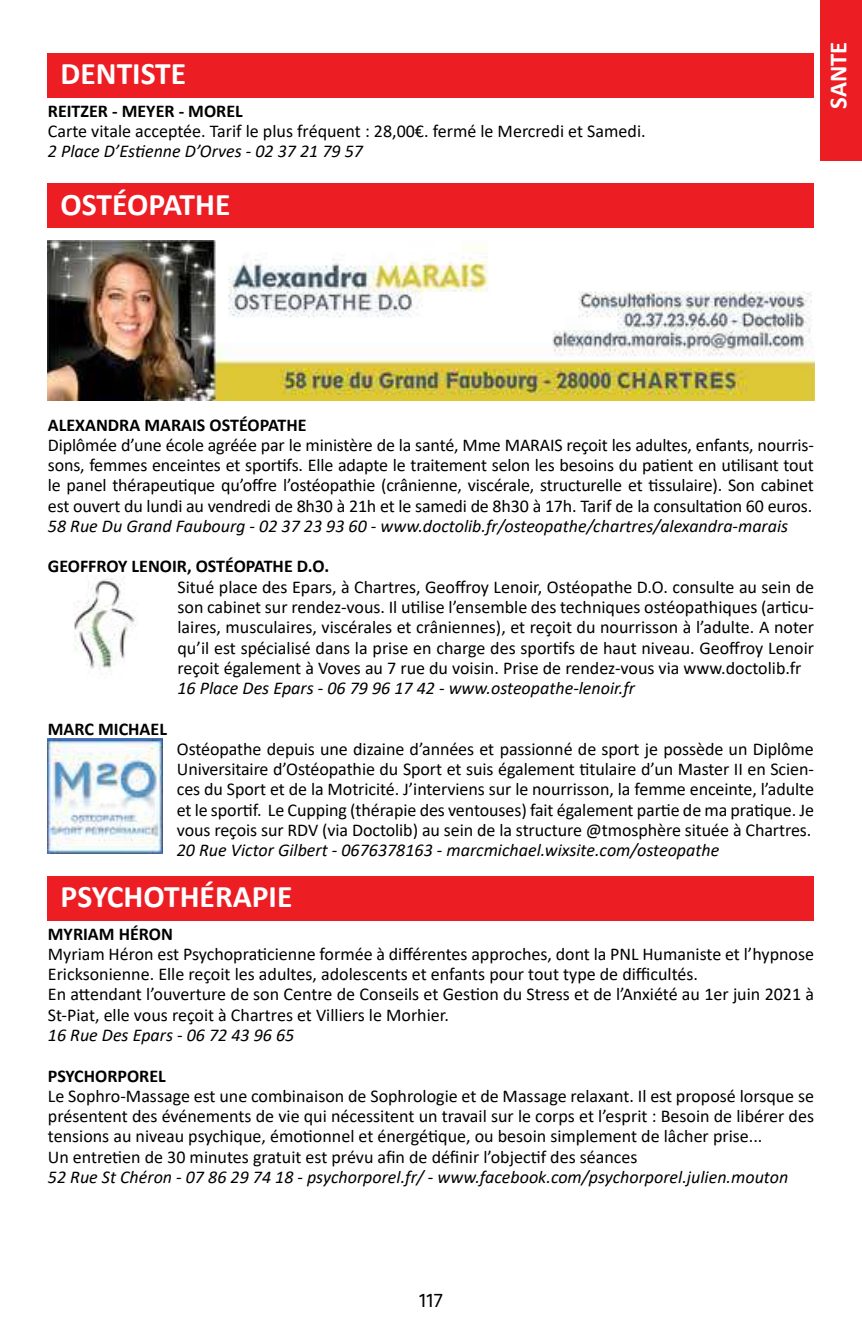
<style>
.page{position:relative;width:862px;height:1340px;background:#fff}
.page>*{position:absolute;margin:0;border:0;box-sizing:border-box;transform-origin:0 0}
.t1{font:700 31.5px "Calibri";color:#fff}
.t2{font:700 24.75px "Calibri";color:#fff}
.t3{font:20.25px "Klavika CH";color:#000}
.t4{font:18px/20.2px "Calibri";color:#000;text-align:justify}
.t5{font:italic 18px "Calibri";color:#000}
.t6{font:700 18px "Calibri";color:#000}
</style>
<div class="page">
<div style="left:820px;top:0;width:41px;height:161px;background:#ed1d24"></div>
<div style="left:47px;top:183px;width:766px;height:45px;background:#ed1d24"></div>
<div style="left:47px;top:875px;width:766px;height:45px;background:#ed1d24"></div>
<div style="left:47px;top:53px;width:766px;height:45px;background:#ed1d24"></div>
<img style="left:47px;top:240px;width:767px;height:161px">
<img style="left:73px;top:577px;width:63px;height:93px">
<img style="left:47px;top:738px;width:115px;height:115px">
<h1 class="t1" style="left:61px;top:51px;width:127px">DENTISTE</h1>
<p class="t6" style="left:48px;top:98px;width:196px">REITZER - MEYER - MOREL</p>
<p class="t4" style="left:48px;top:120px;width:599px">Carte vitale acceptée. Tarif le plus fréquent : 28,00€. fermé le Mercredi et Samedi.</p>
<p class="t5" style="left:48px;top:139px;width:316px">2 Place D’Estienne D’Orves - 02 37 21 79 57</p>
<h1 class="t1" style="left:61px;top:182px;width:171px">OSTÉOPATHE</h1>
<h2 class="t2" style="left:820px;top:109px;width:69px;rotate:-90deg">SANTE</h2>
<p class="t6" style="left:48px;top:412px;width:260px">ALEXANDRA MARAIS OSTÉOPATHE</p>
<p class="t4" style="left:48px;top:434px;width:767px">Diplômée d’une école agréée par le ministère de la santé, Mme MARAIS reçoit les adultes, enfants, nourris&shy;sons, femmes enceintes et sportifs. Elle adapte le traitement selon les besoins du patient en utilisant tout le panel thérapeutique qu’offre l’ostéopathie (crânienne, viscérale, structurelle et tissulaire). Son cabinet est ouvert du lundi au vendredi de 8h30 à 21h et le samedi de 8h30 à 17h. Tarif de la consultation 60 euros.</p>
<p class="t5" style="left:48px;top:513px;width:741px">58 Rue Du Grand Faubourg - 02 37 23 93 60 - www.doctolib.fr/osteopathe/chartres/alexandra-marais</p>
<p class="t6" style="left:48px;top:554px;width:282px">GEOFFROY LENOIR, OSTÉOPATHE D.O.</p>
<p class="t4" style="left:177px;top:576px;width:637px">Situé place des Epars, à Chartres, Geoffroy Lenoir, Ostéopathe D.O. consulte au sein de son cabinet sur rendez-vous. Il utilise l’ensemble des techniques ostéopathiques (articu&shy;laires, musculaires, viscérales et crâniennes), et reçoit du nourrisson à l’adulte. A noter qu’il est spécialisé dans la prise en charge des sportifs de haut niveau. Geoffroy Lenoir reçoit également à Voves au 7 rue du voisin. Prise de rendez-vous via www.doctolib.fr</p>
<p class="t5" style="left:177px;top:675px;width:459px">16 Place Des Epars - 06 79 96 17 42 - www.osteopathe-lenoir.fr</p>
<p class="t6" style="left:48px;top:716px;width:120px">MARC MICHAEL</p>
<p class="t4" style="left:177px;top:738px;width:638px">Ostéopathe depuis une dizaine d’années et passionné de sport je possède un Diplôme Universitaire d’Ostéopathie du Sport et suis également titulaire d’un Master II en Scien&shy;ces du Sport et de la Motricité. J’interviens sur le nourrisson, la femme enceinte, l’adulte et le sportif. Le Cupping (thérapie des ventouses) fait également partie de ma pratique. Je vous reçois sur RDV (via Doctolib) au sein de la structure @tmosphère située à Chartres.</p>
<p class="t5" style="left:177px;top:837px;width:543px">20 Rue Victor Gilbert - 0676378163 - marcmichael.wixsite.com/osteopathe</p>
<h1 class="t1" style="left:61px;top:874px;width:233px">PSYCHOTHÉRAPIE</h1>
<p class="t6" style="left:48px;top:921px;width:126px">MYRIAM HÉRON</p>
<p class="t4" style="left:48px;top:943px;width:767px;text-align:left">Myriam Héron est Psychopraticienne formée à différentes approches, dont la PNL Humaniste et l’hypnose Ericksonienne. Elle reçoit les adultes, adolescents et enfants pour tout type de difficultés.<br>En attendant l’ouverture de son Centre de Conseils et Gestion du Stress et de l’Anxiété au 1er juin 2021 à St-Piat, elle vous reçoit à Chartres et Villiers le Morhier.</p>
<p class="t5" style="left:48px;top:1022px;width:248px">16 Rue Des Epars - 06 72 43 96 65</p>
<p class="t6" style="left:48px;top:1062px;width:119px">PSYCHORPOREL</p>
<p class="t4" style="left:48px;top:1085px;width:767px;text-align:left">Le Sophro-Massage est une combinaison de Sophrologie et de Massage relaxant. Il est proposé lorsque se présentent des événements de vie qui nécessitent un travail sur le corps et l’esprit : Besoin de libérer des tensions au niveau psychique, émotionnel et énergétique, ou besoin simplement de lâcher prise...<br>Un entretien de 30 minutes gratuit est prévu afin de définir l’objectif des séances</p>
<p class="t5" style="left:48px;top:1164px;width:741px">52 Rue St Chéron - 07 86 29 74 18 - psychorporel.fr/ - www.facebook.com/psychorporel.julien.mouton</p>
<p class="t3" style="left:419px;top:1287px;width:25px">117</p>
</div>
